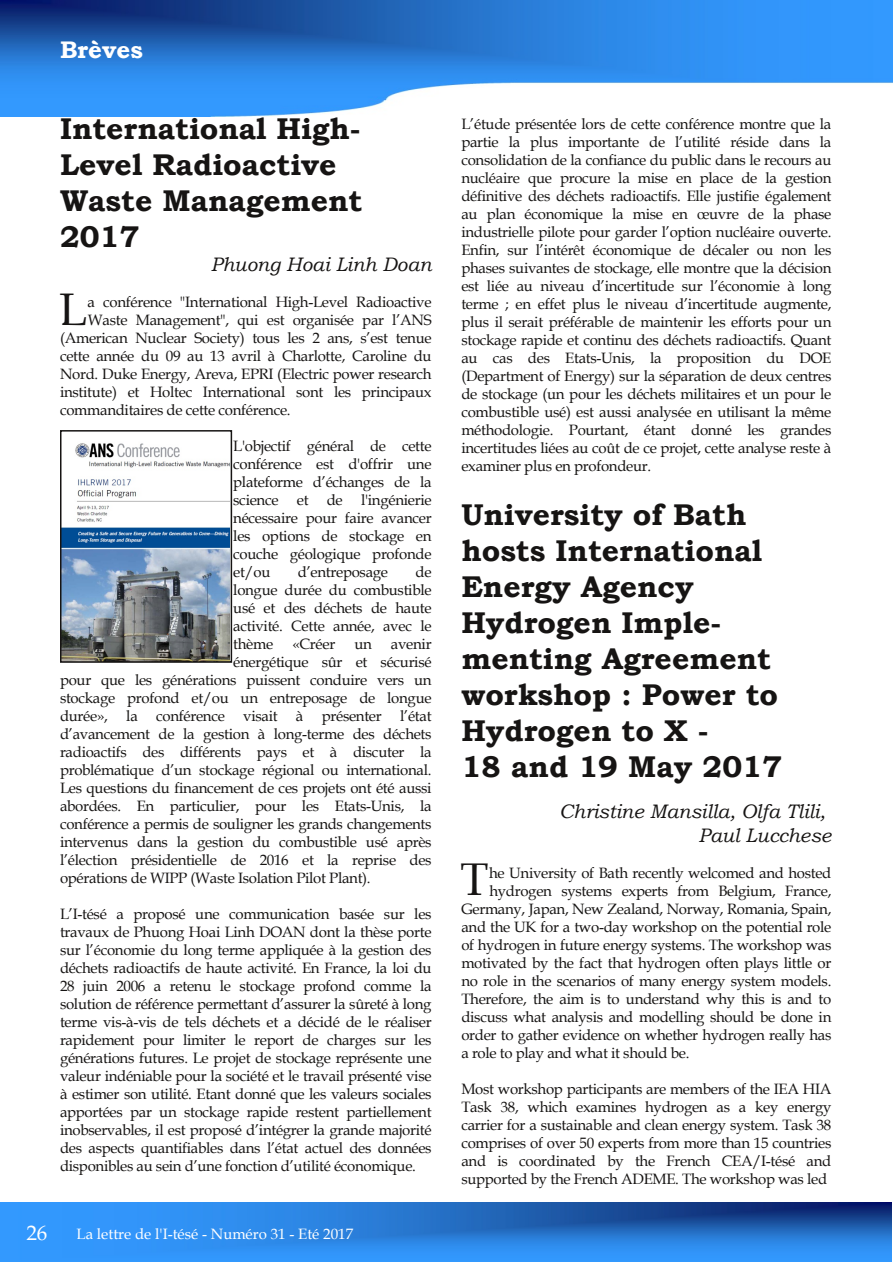
<style>
.page{position:relative;width:893px;height:1263px;background:#fff}
.page>*{position:absolute;margin:0;border:0;box-sizing:border-box;transform-origin:0 0}
.t1{font:45.9px "Book Antiqua";color:#161413}
.t2{font:45.75px "Book Antiqua";color:#161413}
.t3{font:700 30px/36px "Bookman Old Style";color:#161413}
.t4{font:700 24px "Bookman Old Style";color:#fff}
.t5{font:21px "Book Antiqua";color:#fff}
.t6{font:italic 19.5px/23.4px "Bookman Old Style";color:#161413}
.t7{font:15px/18px "Book Antiqua";letter-spacing:-.02em;color:#161413;text-align:justify}
.t8{font:15px "Book Antiqua";color:#fff}
</style>
<div class="page">
<img style="left:0;top:1203px;width:892px;height:58px">
<img style="left:0;top:0;width:893px;height:116px">
<img style="left:63px;top:443px;width:166px;height:217px">
<div style="left:60px;top:430px;width:172px;height:233px;border:2px solid #161413"></div>
<h3 class="t4" style="left:60px;top:35px;width:85px">Brèves</h3>
<h3 class="t3" style="left:60px;top:111px;width:304px">International High-<br>Level Radioactive<br>Waste Management<br>2017</h3>
<h3 class="t6" style="left:211px;top:252px;width:222px">Phuong Hoai Linh Doan</h3>
<h2 class="t2" style="left:59px;top:282px;width:29px">L</h2>
<p class="t7" style="left:88px;top:293px;width:345px">a conférence "International High-Level Radioactive</p>
<p class="t7" style="left:88px;top:311px;width:345px">Waste Management", qui est organisée par l’ANS</p>
<p class="t7" style="left:60px;top:329px;width:373px">(American Nuclear Society) tous les 2 ans, s’est tenue</p>
<p class="t7" style="left:60px;top:347px;width:373px">cette année du 09 au 13 avril à Charlotte, Caroline du</p>
<p class="t7" style="left:60px;top:365px;width:373px">Nord. Duke Energy, Areva, EPRI (Electric power research</p>
<p class="t7" style="left:60px;top:383px;width:373px">institute) et Holtec International sont les principaux</p>
<p class="t7" style="left:60px;top:401px;width:232px">commanditaires de cette conférence.</p>
<p class="t7" style="left:233px;top:437px;width:200px">L'objectif général de cette conférence est d'offrir une plateforme d’échanges de la science et de l'ingénierie nécessaire pour faire avancer les options de stockage en couche géologique profonde et/ou</p>
<p class="t7" style="left:233px;top:563px;width:200px;text-indent:182px">de longue durée du combustible usé et des déchets de haute activité. Cette année, avec le thème</p>
<p class="t7" style="left:298px;top:563px;width:92px">d’entreposage</p>
<p class="t7" style="left:292px;top:635px;width:44px">«Créer</p>
<p class="t7" style="left:354px;top:635px;width:19px">un</p>
<p class="t7" style="left:391px;top:635px;width:42px">avenir</p>
<p class="t7" style="left:233px;top:653px;width:200px">énergétique sûr et sécurisé</p>
<p class="t7" style="left:60px;top:671px;width:373px">pour que les générations puissent conduire vers un</p>
<p class="t7" style="left:60px;top:689px;width:373px">stockage profond et/ou un entreposage de longue</p>
<p class="t7" style="left:60px;top:707px;width:373px">durée», la conférence visait à présenter l’état</p>
<p class="t7" style="left:60px;top:725px;width:373px">d’avancement de la gestion à long-terme des déchets</p>
<p class="t7" style="left:60px;top:743px;width:373px">radioactifs des différents pays et à discuter la</p>
<p class="t7" style="left:60px;top:761px;width:373px">problématique d’un stockage régional ou international.</p>
<p class="t7" style="left:60px;top:779px;width:373px">Les questions du financement de ces projets ont été aussi</p>
<p class="t7" style="left:60px;top:797px;width:373px">abordées. En particulier, pour les Etats-Unis, la</p>
<p class="t7" style="left:60px;top:815px;width:373px">conférence a permis de souligner les grands changements</p>
<p class="t7" style="left:60px;top:833px;width:373px">intervenus dans la gestion du combustible usé après</p>
<p class="t7" style="left:60px;top:851px;width:373px">l’élection présidentielle de 2016 et la reprise des</p>
<p class="t7" style="left:60px;top:869px;width:312px">opérations de WIPP (Waste Isolation Pilot Plant).</p>
<p class="t7" style="left:60px;top:905px;width:373px">L’I-tésé a proposé une communication basée sur les travaux de Phuong Hoai Linh DOAN dont la thèse porte sur l’économie du long terme appliquée à la gestion des déchets radioactifs de haute activité. En France, la loi du 28 juin 2006 a retenu le stockage profond comme la solution de référence permettant d’assurer la sûreté à long terme vis-à-vis de tels déchets et a décidé de le réaliser rapidement pour limiter le report de charges sur les générations futures. Le projet de stockage représente une valeur indéniable pour la société et le travail présenté vise à estimer son utilité. Etant donné que les valeurs sociales apportées par un stockage rapide restent partiellement inobservables, il est proposé d’intégrer la grande majorité des aspects quantifiables dans l’état actuel des données disponibles au sein d’une fonction d’utilité économique.</p>
<h3 class="t5" style="left:26px;top:1221px;width:22px">26</h3>
<p class="t8" style="left:76px;top:1225px;width:278px">La lettre de l'I-tésé - Numéro 31 - Eté 2017</p>
<p class="t7" style="left:461px;top:115px;width:372px">L’étude présentée lors de cette conférence montre que la partie la plus importante de l’utilité réside dans la consolidation de la confiance du public dans le recours au nucléaire que procure la mise en place de la gestion définitive des déchets radioactifs. Elle justifie également au plan économique la mise en œuvre de la phase industrielle pilote pour garder l’option nucléaire ouverte.<br>Enfin, sur l’intérêt économique de décaler ou non les phases suivantes de stockage, elle montre que la décision est liée au niveau d’incertitude sur l’économie à long terme ; en effet plus le niveau d’incertitude augmente, plus il serait préférable de maintenir les efforts pour un stockage rapide et continu des déchets radioactifs. Quant au cas des Etats-Unis, la proposition du DOE (Department of Energy) sur la séparation de deux centres de stockage (un pour les déchets militaires et un pour le combustible usé) est aussi analysée en utilisant la même méthodologie. Pourtant, étant donné les grandes incertitudes liées au coût de ce projet, cette analyse reste à examiner plus en profondeur.</p>
<h3 class="t3" style="left:461px;top:496px;width:322px">University of Bath hosts International<br>Energy Agency<br>Hydrogen Imple&shy;menting Agreement workshop : Power to<br>Hydrogen to X -<br>18 and 19 May 2017</h3>
<h3 class="t6" style="left:698px;top:800px;width:134px;text-indent:-139px">Christine Mansilla, Olfa Tlili,<br>Paul Lucchese</h3>
<h1 class="t1" style="left:461px;top:853px;width:30px">T</h1>
<p class="t7" style="left:489px;top:864px;width:344px">he University of Bath recently welcomed and hosted</p>
<p class="t7" style="left:489px;top:882px;width:343px">hydrogen systems experts from Belgium, France,</p>
<p class="t7" style="left:461px;top:900px;width:372px">Germany, Japan, New Zealand, Norway, Romania, Spain,</p>
<p class="t7" style="left:461px;top:918px;width:372px">and the UK for a two-day workshop on the potential role</p>
<p class="t7" style="left:461px;top:936px;width:372px">of hydrogen in future energy systems. The workshop was</p>
<p class="t7" style="left:461px;top:954px;width:372px">motivated by the fact that hydrogen often plays little or</p>
<p class="t7" style="left:461px;top:972px;width:372px">no role in the scenarios of many energy system models.</p>
<p class="t7" style="left:461px;top:990px;width:372px">Therefore, the aim is to understand why this is and to</p>
<p class="t7" style="left:461px;top:1008px;width:372px">discuss what analysis and modelling should be done in</p>
<p class="t7" style="left:461px;top:1026px;width:372px">order to gather evidence on whether hydrogen really has</p>
<p class="t7" style="left:461px;top:1044px;width:230px">a role to play and what it should be.</p>
<p class="t7" style="left:461px;top:1080px;width:372px">Most workshop participants are members of the IEA HIA Task 38, which examines hydrogen as a key energy carrier for a sustainable and clean energy system. Task 38 comprises of over 50 experts from more than 15 countries and is coordinated by the French CEA/I-tésé and supported by the French ADEME. The workshop was led</p>
</div>
